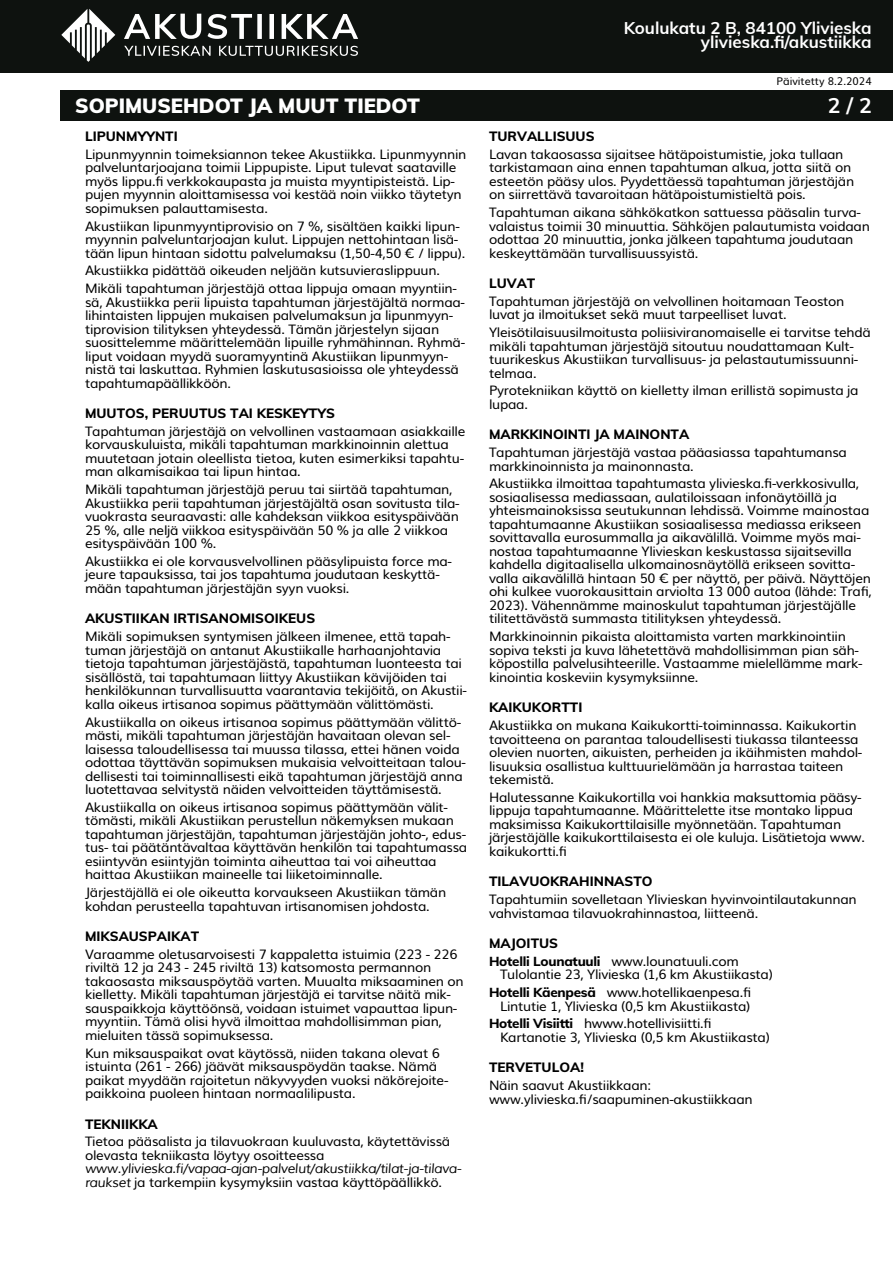
<style>
.page{position:relative;width:893px;height:1263px;background:#fff}
.page>*{position:absolute;margin:0;border:0;box-sizing:border-box;transform-origin:0 0}
.t1{font:700 21.15px "Muli";color:#fff}
.t2{font:900 20.1px "Muli";color:#fff}
.t3{font:700 16.95px/13.5px "Muli";color:#fff;text-align:right}
.t4{font:800 13.5px "Muli";color:#000}
.t5{font:13.05px/13.5px "Muli";letter-spacing:-.02em;color:#000}
.t6{font:italic 13.05px/13.5px "Muli";letter-spacing:-.02em;color:#000}
.t7{font:10.65px "Muli";color:#000}
.s1{font-style:normal}
.s2{font-weight:800}
</style>
<div class="page">
<div style="left:0;top:0;width:893px;height:72px;background:#0e120f"></div>
<div style="left:60px;top:90px;width:833px;height:30px;background:#0e120f"></div>
<svg style="left:124px;top:46px;width:234px;height:10px"></svg>
<svg style="left:124px;top:14px;width:234px;height:25px"></svg>
<svg style="left:61px;top:9px;width:54px;height:53px"></svg>
<p class="t3" style="left:624px;top:20px;width:250px">Koulukatu 2 B, 84100 Ylivieska ylivieska.fi/akustiikka</p>
<p class="t7" style="left:777px;top:73px;width:97px">Päivitetty 8.2.2024</p>
<h2 class="t2" style="left:75px;top:92px;width:346px">SOPIMUSEHDOT JA MUUT TIEDOT</h2>
<h1 class="t1" style="left:828px;top:90px;width:45px">2 / 2</h1>
<p class="t4" style="left:85px;top:126px;width:94px">LIPUNMYYNTI</p>
<p class="t5" style="left:85px;top:146px;width:383px">Lipunmyynnin toimeksiannon tekee Akustiikka. Lipunmyynnin palveluntarjoajana toimii Lippupiste. Liput tulevat saataville myös lippu.fi verkkokaupasta ja muista myyntipisteistä. Lip&shy;pujen myynnin aloittamisessa voi kestää noin viikko täytetyn sopimuksen palauttamisesta.</p>
<p class="t5" style="left:85px;top:218px;width:382px">Akustiikan lipunmyyntiprovisio on 7 %, sisältäen kaikki lipun&shy;myynnin palveluntarjoajan kulut. Lippujen nettohintaan lisä&shy;tään lipun hintaan sidottu palvelumaksu (1,50-4,50 € / lippu).</p>
<p class="t5" style="left:85px;top:261px;width:373px;line-height:17.7px">Akustiikka pidättää oikeuden neljään kutsuvieraslippuun.<br>Mikäli tapahtuman järjestäjä ottaa lippuja omaan myyntiin-</p>
<p class="t5" style="left:85px;top:294px;width:382px">sä, Akustiikka perii lipuista tapahtuman järjestäjältä normaa&shy;lihintaisten lippujen mukaisen palvelumaksun ja lipunmyyn&shy;tiprovision tilityksen yhteydessä. Tämän järjestelyn sijaan suosittelemme määrittelemään lipuille ryhmähinnan. Ryhmä&shy;liput voidaan myydä suoramyyntinä Akustiikan lipunmyyn&shy;nistä tai laskuttaa. Ryhmien laskutusasioissa ole yhteydessä tapahtumapäällikköön.</p>
<p class="t4" style="left:85px;top:403px;width:251px">MUUTOS, PERUUTUS TAI KESKEYTYS</p>
<p class="t5" style="left:85px;top:423px;width:382px">Tapahtuman järjestäjä on velvollinen vastaamaan asiakkaille korvauskuluista, mikäli tapahtuman markkinoinnin alettua muutetaan jotain oleellista tietoa, kuten esimerkiksi tapahtu&shy;man alkamisaikaa tai lipun hintaa.</p>
<p class="t5" style="left:85px;top:482px;width:376px">Mikäli tapahtuman järjestäjä peruu tai siirtää tapahtuman, Akustiikka perii tapahtuman järjestäjältä osan sovitusta tila&shy;vuokrasta seuraavasti: alle kahdeksan viikkoa esityspäivään 25 %, alle neljä viikkoa esityspäivään 50 % ja alle 2 viikkoa esityspäivään 100 %.</p>
<p class="t5" style="left:85px;top:553px;width:369px">Akustiikka ei ole korvausvelvollinen pääsylipuista force ma&shy;jeure tapauksissa, tai jos tapahtuma joudutaan keskyttä&shy;mään tapahtuman järjestäjän syyn vuoksi.</p>
<p class="t4" style="left:85px;top:609px;width:232px">AKUSTIIKAN IRTISANOMISOIKEUS</p>
<p class="t5" style="left:85px;top:629px;width:384px">Mikäli sopimuksen syntymisen jälkeen ilmenee, että tapah&shy;tuman järjestäjä on antanut Akustiikalle harhaanjohtavia tietoja tapahtuman järjestäjästä, tapahtuman luonteesta tai sisällöstä, tai tapahtumaan liittyy Akustiikan kävijöiden tai henkilökunnan turvallisuutta vaarantavia tekijöitä, on Akustii&shy;kalla oikeus irtisanoa sopimus päättymään välittömästi.</p>
<p class="t5" style="left:85px;top:714px;width:382px">Akustiikalla on oikeus irtisanoa sopimus päättymään välittö&shy;mästi, mikäli tapahtuman järjestäjän havaitaan olevan sel&shy;laisessa taloudellisessa tai muussa tilassa, ettei hänen voida odottaa täyttävän sopimuksen mukaisia velvoitteitaan talou&shy;dellisesti tai toiminnallisesti eikä tapahtuman järjestäjä anna luotettavaa selvitystä näiden velvoitteiden täyttämisestä.</p>
<p class="t5" style="left:85px;top:799px;width:384px">Akustiikalla on oikeus irtisanoa sopimus päättymään välit&shy;tömästi, mikäli Akustiikan perustellun näkemyksen mukaan tapahtuman järjestäjän, tapahtuman järjestäjän johto-, edus&shy;tus- tai päätäntävaltaa käyttävän henkilön tai tapahtumassa esiintyvän esiintyjän toiminta aiheuttaa tai voi aiheuttaa haittaa Akustiikan maineelle tai liiketoiminnalle.</p>
<p class="t5" style="left:85px;top:884px;width:363px">Järjestäjällä ei ole oikeutta korvaukseen Akustiikan tämän kohdan perusteella tapahtuvan irtisanomisen johdosta.</p>
<p class="t4" style="left:85px;top:926px;width:116px">MIKSAUSPAIKAT</p>
<p class="t5" style="left:85px;top:946px;width:380px">Varaamme oletusarvoisesti 7 kappaletta istuimia (223 - 226 riviltä 12 ja 243 - 245 riviltä 13) katsomosta permannon takaosasta miksauspöytää varten. Muualta miksaaminen on kielletty. Mikäli tapahtuman järjestäjä ei tarvitse näitä mik&shy;sauspaikkoja käyttöönsä, voidaan istuimet vapauttaa lipun&shy;myyntiin. Tämä olisi hyvä ilmoittaa mahdollisimman pian, mieluiten tässä sopimuksessa.</p>
<p class="t5" style="left:85px;top:1045px;width:365px">Kun miksauspaikat ovat käytössä, niiden takana olevat 6 istuinta (261 - 266) jäävät miksauspöydän taakse. Nämä paikat myydään rajoitetun näkyvyyden vuoksi näkörejoite&shy;paikkoina puoleen hintaan normaalilipusta.</p>
<p class="t4" style="left:85px;top:1114px;width:74px">TEKNIIKKA</p>
<p class="t5" style="left:85px;top:1134px;width:367px">Tietoa pääsalista ja tilavuokraan kuuluvasta, käytettävissä olevasta tekniikasta löytyy osoitteessa</p>
<p class="t6" style="left:85px;top:1162px;width:378px">www.ylivieska.fi/vapaa-ajan-palvelut/akustiikka/tilat-ja-tilava&shy;raukset <span class="s1">ja tarkempiin kysymyksiin vastaa käyttöpäällikkö.</span></p>
<p class="t4" style="left:489px;top:126px;width:107px">TURVALLISUUS</p>
<p class="t5" style="left:489px;top:146px;width:367px">Lavan takaosassa sijaitsee hätäpoistumistie, joka tullaan tarkistamaan aina ennen tapahtuman alkua, jotta siitä on esteetön pääsy ulos. Pyydettäessä tapahtuman järjestäjän on siirrettävä tavaroitaan hätäpoistumistieltä pois.</p>
<p class="t5" style="left:489px;top:205px;width:382px">Tapahtuman aikana sähkökatkon sattuessa pääsalin turva&shy;valaistus toimii 30 minuuttia. Sähköjen palautumista voidaan odottaa 20 minuuttia, jonka jälkeen tapahtuma joudutaan keskeyttämään turvallisuussyistä.</p>
<p class="t4" style="left:489px;top:273px;width:48px">LUVAT</p>
<p class="t5" style="left:489px;top:293px;width:357px">Tapahtuman järjestäjä on velvollinen hoitamaan Teoston luvat ja ilmoitukset sekä muut tarpeelliset luvat.</p>
<p class="t5" style="left:489px;top:325px;width:383px">Yleisötilaisuusilmoitusta poliisiviranomaiselle ei tarvitse tehdä mikäli tapahtuman järjestäjä sitoutuu noudattamaan Kult&shy;tuurikeskus Akustiikan turvallisuus- ja pelastautumissuunni&shy;telmaa.</p>
<p class="t5" style="left:489px;top:383px;width:371px">Pyrotekniikan käyttö on kielletty ilman erillistä sopimusta ja lupaa.</p>
<p class="t4" style="left:489px;top:425px;width:202px">MARKKINOINTI JA MAINONTA</p>
<p class="t5" style="left:489px;top:445px;width:359px">Tapahtuman järjestäjä vastaa pääasiassa tapahtumansa markkinoinnista ja mainonnasta.</p>
<p class="t5" style="left:489px;top:476px;width:384px">Akustiikka ilmoittaa tapahtumasta ylivieska.fi-verkkosivulla, sosiaalisessa mediassaan, aulatiloissaan infonäytöillä ja yhteismainoksissa seutukunnan lehdissä. Voimme mainostaa tapahtumaanne Akustiikan sosiaalisessa mediassa erikseen sovittavalla eurosummalla ja aikavälillä. Voimme myös mai&shy;nostaa tapahtumaanne Ylivieskan keskustassa sijaitsevilla kahdella digitaalisella ulkomainosnäytöllä erikseen sovitta&shy;valla aikavälillä hintaan 50 € per näyttö, per päivä. Näyttöjen ohi kulkee vuorokausittain arviolta 13 000 autoa (lähde: Trafi, 2023). Vähennämme mainoskulut tapahtuman järjestäjälle tilitettävästä summasta titilityksen yhteydessä.</p>
<p class="t5" style="left:489px;top:629px;width:375px">Markkinoinnin pikaista aloittamista varten markkinointiin sopiva teksti ja kuva lähetettävä mahdollisimman pian säh&shy;köpostilla palvelusihteerille. Vastaamme mielellämme mark&shy;kinointia koskeviin kysymyksiinne.</p>
<p class="t4" style="left:489px;top:697px;width:95px">KAIKUKORTTI</p>
<p class="t5" style="left:489px;top:717px;width:375px">Akustiikka on mukana Kaikukortti-toiminnassa. Kaikukortin tavoitteena on parantaa taloudellisesti tiukassa tilanteessa olevien nuorten, aikuisten, perheiden ja ikäihmisten mahdol&shy;lisuuksia osallistua kulttuurielämään ja harrastaa taiteen tekemistä.</p>
<p class="t5" style="left:489px;top:789px;width:377px">Halutessanne Kaikukortilla voi hankkia maksuttomia pääsy&shy;lippuja tapahtumaanne. Määrittelette itse montako lippua maksimissa Kaikukorttilaisille myönnetään. Tapahtuman järjestäjälle kaikukorttilaisesta ei ole kuluja. Lisätietoja www. kaikukortti.fi</p>
<p class="t4" style="left:489px;top:871px;width:165px">TILAVUOKRAHINNASTO</p>
<p class="t5" style="left:489px;top:891px;width:369px">Tapahtumiin sovelletaan Ylivieskan hyvinvointilautakunnan vahvistamaa tilavuokrahinnastoa, liitteenä.</p>
<p class="t4" style="left:489px;top:933px;width:71px">MAJOITUS</p>
<p class="t5" style="left:500px;top:953px;width:274px;text-indent:-11px"><span class="s2">Hotelli Lounatuuli</span> www.lounatuuli.com<br>Tulolantie 23, Ylivieska (1,6 km Akustiikasta)</p>
<p class="t5" style="left:489px;top:984px;width:264px;text-align:right"><span class="s2">Hotelli Käenpesä</span> www.hotellikaenpesa.fi<br>Lintutie 1, Ylivieska (0,5 km Akustiikasta)</p>
<p class="t5" style="left:500px;top:1016px;width:271px;text-indent:-11px"><span class="s2">Hotelli Visiitti</span> hwww.hotellivisiitti.fi<br>Kartanotie 3, Ylivieska (0,5 km Akustiikasta)</p>
<p class="t4" style="left:489px;top:1058px;width:96px">TERVETULOA!</p>
<p class="t5" style="left:489px;top:1077px;width:265px">Näin saavut Akustiikkaan: www.ylivieska.fi/saapuminen-akustiikkaan</p>
</div>
